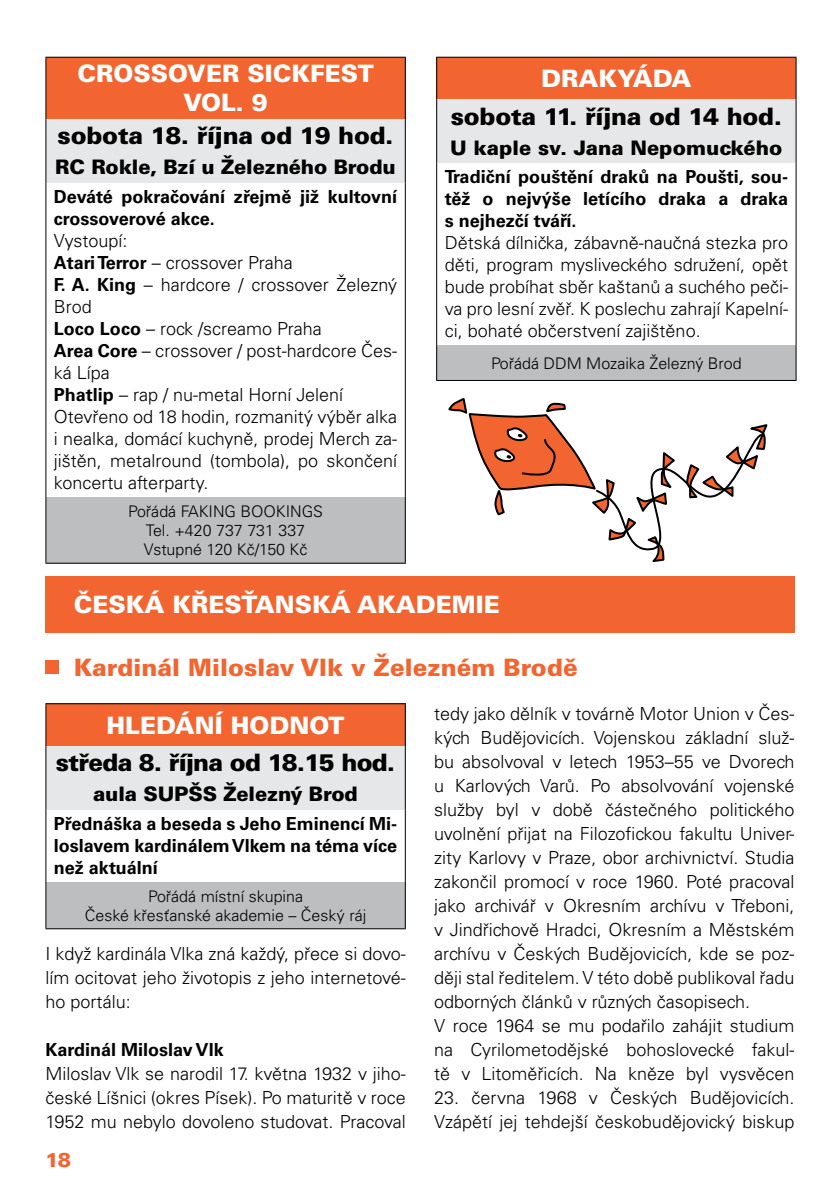
<style>
.page{position:relative;width:840px;height:1191px;background:#fff}
.page>*{position:absolute;margin:0;border:0;box-sizing:border-box;transform-origin:0 0}
.t1{font:900 24px "Univers CE";letter-spacing:-.055em;color:#000}
.t2{font:900 24px/28.8px "Univers CE";color:#fff;text-align:right}
.t3{font:900 24px "Univers CE";color:#f26531}
.t4{font:900 20px "Univers CE";color:#000}
.t5{font:900 20px "Univers CE";color:#f26531}
.t6{font:300 18px/24px "Univers CE";color:#000;text-align:justify}
.t7{font:700 18px/22px "Univers CE";color:#000;text-align:justify}
.t8{font:300 16px/19.2px "Univers CE";color:#000;text-align:center}
.s1{font-weight:700}
</style>
<div class="page">
<div style="left:46px;top:57px;width:359px;height:62px;background:#f26531"></div>
<div style="left:46px;top:119px;width:359px;height:63px;background:#e6e7e8"></div>
<div style="left:46px;top:497px;width:359px;height:66px;background:#bcbec0"></div>
<hr style="left:45px;top:57px;width:360px;height:1px;background:#000">
<hr style="left:45px;top:58px;width:1px;height:61px;background:#000">
<hr style="left:404px;top:58px;width:1px;height:61px;background:#000">
<hr style="left:45px;top:119px;width:1px;height:63px;background:#000">
<hr style="left:404px;top:119px;width:1px;height:63px;background:#000">
<hr style="left:45px;top:182px;width:1px;height:315px;background:#000">
<hr style="left:404px;top:182px;width:1px;height:315px;background:#000">
<hr style="left:45px;top:497px;width:1px;height:65px;background:#000">
<hr style="left:404px;top:497px;width:1px;height:65px;background:#000">
<hr style="left:45px;top:562px;width:360px;height:1px;background:#000">
<div style="left:436px;top:57px;width:359px;height:43px;background:#f26531"></div>
<div style="left:436px;top:100px;width:359px;height:63px;background:#e6e7e8"></div>
<div style="left:436px;top:345px;width:359px;height:35px;background:#bcbec0"></div>
<hr style="left:436px;top:57px;width:360px;height:1px;background:#000">
<hr style="left:436px;top:58px;width:1px;height:42px;background:#000">
<hr style="left:795px;top:58px;width:1px;height:42px;background:#000">
<hr style="left:436px;top:100px;width:1px;height:63px;background:#000">
<hr style="left:795px;top:100px;width:1px;height:63px;background:#000">
<hr style="left:436px;top:163px;width:1px;height:182px;background:#000">
<hr style="left:795px;top:163px;width:1px;height:182px;background:#000">
<hr style="left:436px;top:345px;width:1px;height:35px;background:#000">
<hr style="left:795px;top:345px;width:1px;height:35px;background:#000">
<hr style="left:436px;top:380px;width:360px;height:1px;background:#000">
<div style="left:46px;top:703px;width:359px;height:43px;background:#f26531"></div>
<div style="left:46px;top:746px;width:359px;height:63px;background:#e6e7e8"></div>
<div style="left:46px;top:882px;width:359px;height:46px;background:#bcbec0"></div>
<hr style="left:45px;top:703px;width:360px;height:1px;background:#000">
<hr style="left:45px;top:704px;width:1px;height:42px;background:#000">
<hr style="left:404px;top:704px;width:1px;height:42px;background:#000">
<hr style="left:45px;top:746px;width:1px;height:63px;background:#000">
<hr style="left:404px;top:746px;width:1px;height:63px;background:#000">
<hr style="left:45px;top:809px;width:1px;height:73px;background:#000">
<hr style="left:404px;top:809px;width:1px;height:73px;background:#000">
<hr style="left:45px;top:882px;width:1px;height:46px;background:#000">
<hr style="left:404px;top:882px;width:1px;height:46px;background:#000">
<hr style="left:45px;top:928px;width:360px;height:1px;background:#000">
<div style="left:45px;top:576px;width:749px;height:57px;background:#f26531"></div>
<div style="left:45px;top:660px;width:14px;height:13px;background:#f26531"></div>
<svg style="left:448px;top:398px;width:320px;height:164px"></svg>
<h1 class="t2" style="left:77px;top:61px;width:19px">CROSSOVER</h1>
<h1 class="t2" style="left:183px;top:61px;width:86px">SICKFEST<br>vol. 9</h1>
<h1 class="t1" style="left:58px;top:120px;width:337px">sobota 18. října od 19 hod.</h1>
<p class="t4" style="left:55px;top:154px;width:342px">RC Rokle, Bzí u Železného Brodu</p>
<p class="t7" style="left:54px;top:187px;width:345px">Deváté pokračování zřejmě již kultovní crossoverové akce.</p>
<p class="t6" style="left:54px;top:231px;width:345px;line-height:22px;text-align:left">Vystoupí:<br><span class="s1">Atari Terror</span> – crossover Praha<br><span class="s1">F. A. King</span> – hardcore / crossover Železný<br>Brod<br><span class="s1">Loco Loco</span> – rock /screamo Praha<br><span class="s1">Area Core</span> – crossover / post-hardcore Čes&shy;ká Lípa<br><span class="s1">Phatlip</span> – rap / nu-metal Horní Jelení<br>Otevřeno od 18 hodin, rozmanitý výběr alka i nealka, domácí kuchyně, prodej Merch za&shy;jištěn, metalround (tombola), po skončení koncertu afterparty.</p>
<p class="t8" style="left:128px;top:502px;width:196px">Pořádá FAKING BOOKINGS<br>Tel. +420 737 731 337<br>Vstupné 120 Kč/150 Kč</p>
<h1 class="t2" style="left:541px;top:65px;width:20px">DRAKYÁDA</h1>
<h1 class="t1" style="left:450px;top:101px;width:332px">sobota 11. října od 14 hod.</h1>
<p class="t4" style="left:450px;top:135px;width:333px">U kaple sv. Jana Nepomuckého</p>
<p class="t7" style="left:444px;top:167px;width:345px">Tradiční pouštění draků na Poušti, sou&shy;těž o nejvýše letícího draka a draka s nejhezčí tváří.</p>
<p class="t6" style="left:444px;top:233px;width:345px;line-height:22px">Dětská dílnička, zábavně-naučná stezka pro děti, program mysliveckého sdružení, opět bude probíhat sběr kaštanů a suchého peči&shy;va pro lesní zvěř. K poslechu zahrají Kapelní&shy;ci, bohaté občerstvení zajištěno.</p>
<p class="t8" style="left:491px;top:354px;width:252px">Pořádá DDM Mozaika Železný Brod</p>
<h1 class="t2" style="left:74px;top:591px;width:427px">Česká křesťanská akademie</h1>
<h1 class="t3" style="left:59px;top:651px;width:520px">Kardinál Miloslav Vlk v Železném Brodě</h1>
<h1 class="t2" style="left:107px;top:712px;width:18px">HLEDÁNÍ</h1>
<h1 class="t2" style="left:231px;top:712px;width:20px">HODNOT</h1>
<h1 class="t1" style="left:56px;top:747px;width:341px">středa 8. října od 18.15 hod.</h1>
<p class="t4" style="left:93px;top:781px;width:66px">aula SUPŠS</p>
<p class="t4" style="left:223px;top:781px;width:136px">Železný Brod</p>
<p class="t7" style="left:54px;top:814px;width:345px">Přednáška a beseda s Jeho Eminencí Mi&shy;loslavem kardinálem Vlkem na téma více než aktuální</p>
<p class="t8" style="left:85px;top:887px;width:282px">Pořádá místní skupina<br>České křesťanské akademie – Český ráj</p>
<p class="t6" style="left:45px;top:943px;width:362px">I když kardinála Vlka zná každý, přece si dovo&shy;lím ocitovat jeho životopis z jeho internetové&shy;ho portálu:</p>
<p class="t7" style="left:45px;top:1040px;width:180px">Kardinál Miloslav Vlk</p>
<p class="t6" style="left:45px;top:1063px;width:361px">Miloslav Vlk se narodil 17. května 1932 v jiho&shy;české Líšnici (okres Písek). Po maturitě v roce 1952 mu nebylo dovoleno studovat. Pracoval</p>
<p class="t5" style="left:45px;top:1147px;width:27px">18</p>
<p class="t6" style="left:434px;top:703px;width:362px;text-align:left">tedy jako dělník v továrně Motor Union v Čes&shy;kých Budějovicích. Vojenskou základní služ&shy;bu absolvoval v letech 1953–55 ve Dvorech u Karlových Varů. Po absolvování vojenské služby byl v době částečného politického uvolnění přijat na Filozofickou fakultu Univer&shy;zity Karlovy v Praze, obor archivnictví. Studia zakončil promocí v roce 1960. Poté pracoval jako archivář v Okresním archívu v Třeboni, v Jindřichově Hradci, Okresním a Městském archívu v Českých Budějovicích, kde se poz&shy;ději stal ředitelem. V této době publikoval řadu odborných článků v různých časopisech.<br>V roce 1964 se mu podařilo zahájit studium na Cyrilometodějské bohoslovecké fakul&shy;tě v Litoměřicích. Na kněze byl vysvěcen</p>
<p class="t6" style="left:434px;top:1087px;width:361px">23. června 1968 v Českých Budějovicích.<br>Vzápětí jej tehdejší českobudějovický biskup</p>
</div>
